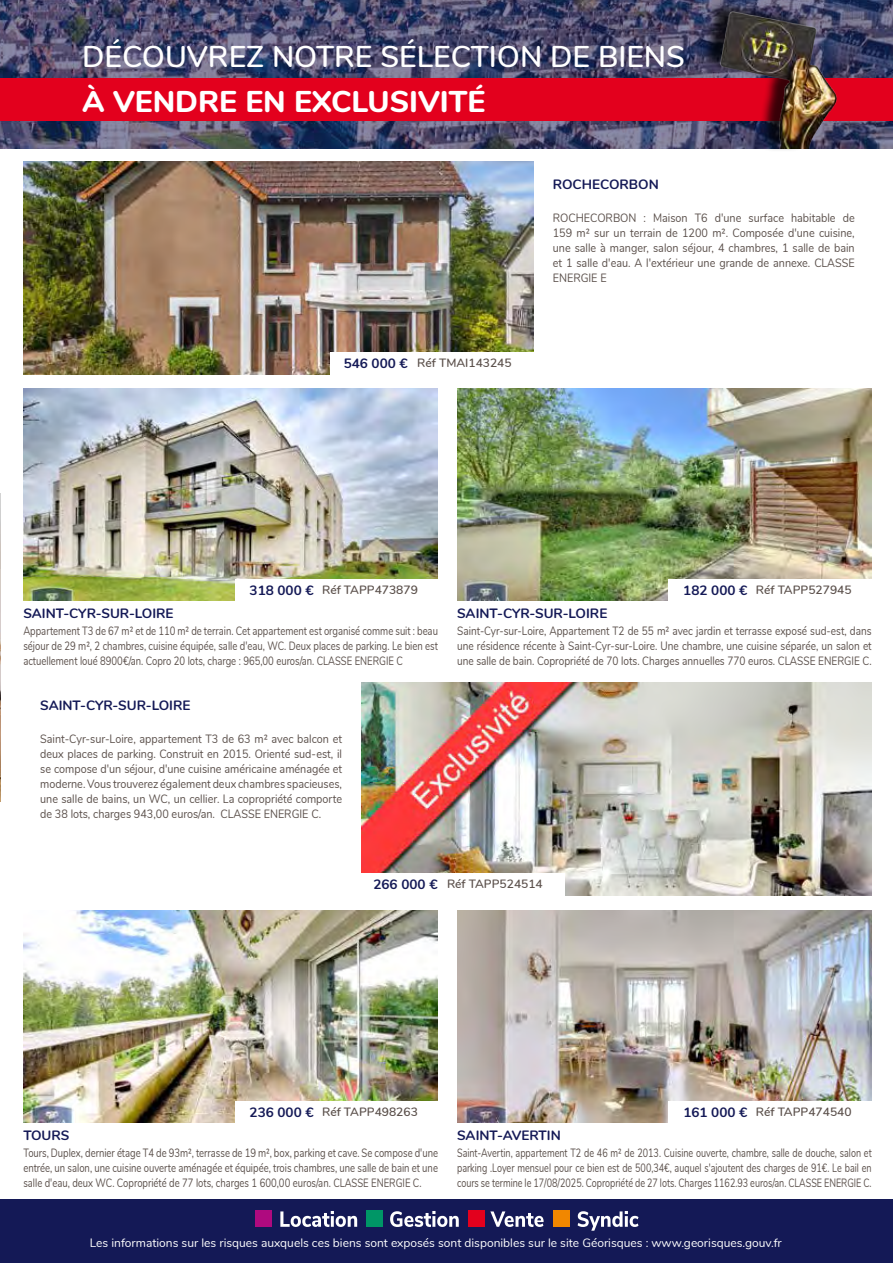
<style>
.page{position:relative;width:893px;height:1263px;background:#fff}
.page>*{position:absolute;margin:0;border:0;box-sizing:border-box;transform-origin:0 0}
.t1{font:600 30px "Nunito";color:#fff}
.t2{font:800 30px "Nunito";color:#fff}
.t3{font:700 13.5px "Nunito";color:#141956}
.t4{font:12px/15px "Nunito";color:#5b504b;text-align:justify;scale:.9 1}
.t5{font:12px/15px "Nunito";color:#5b504b;text-align:justify;scale:.79 1}
.t6{font:12px/15px "Nunito";color:#5b504b;text-align:justify;scale:.75 1}
.t7{font:12px/15px "Nunito";color:#5b504b;text-align:justify;scale:.84 1}
.t8{font:600 12px "Nunito";color:#5b504b}
.t9{font:12px "Nunito";color:#fff}
.s1{font-weight:700;font-size:13.5px;color:#141956}
</style>
<div class="page">
<img style="left:0;top:493px;width:1px;height:308px">
<hr style="left:0;top:801px;width:1px;height:47px;background:#948b87">
<hr style="left:0;top:1152px;width:1px;height:47px;background:#948b87">
<hr style="left:0;top:446px;width:1px;height:47px;background:#948b87">
<svg style="left:0;top:0;width:893px;height:149px;background:#4d4c6d"></svg>
<div style="left:0;top:79px;width:893px;height:42px;background:#e3001d"></div>
<img style="left:688px;top:0;width:198px;height:149px">
<img style="left:361px;top:682px;width:511px;height:213px">
<img style="left:23px;top:388px;width:415px;height:213px">
<div style="left:235px;top:579px;width:204px;height:22px;background:#fff"></div>
<div style="left:360px;top:873px;width:204px;height:23px;background:#fff"></div>
<img style="left:457px;top:388px;width:415px;height:213px">
<div style="left:669px;top:579px;width:204px;height:22px;background:#fff"></div>
<img style="left:23px;top:910px;width:415px;height:213px">
<div style="left:235px;top:1101px;width:204px;height:22px;background:#fff"></div>
<img style="left:457px;top:910px;width:415px;height:213px">
<div style="left:669px;top:1101px;width:204px;height:22px;background:#fff"></div>
<img style="left:23px;top:162px;width:511px;height:212px">
<div style="left:331px;top:352px;width:204px;height:23px;background:#fff"></div>
<div style="left:0;top:1199px;width:893px;height:64px;background:#141956"></div>
<div style="left:255px;top:1210px;width:16px;height:17px;background:#af0a7f"></div>
<div style="left:366px;top:1210px;width:17px;height:17px;background:#009666"></div>
<div style="left:468px;top:1210px;width:17px;height:17px;background:#e3001d"></div>
<div style="left:553px;top:1210px;width:16px;height:17px;background:#f18700"></div>
<svg style="left:280px;top:1211px;width:77px;height:16px"></svg>
<svg style="left:390px;top:1211px;width:69px;height:16px"></svg>
<svg style="left:490px;top:1211px;width:54px;height:16px"></svg>
<svg style="left:577px;top:1211px;width:61px;height:20px"></svg>
<h1 class="t1" style="left:82px;top:35px;width:604px">DÉCOUVREZ NOTRE SÉLECTION DE BIENS</h1>
<h1 class="t2" style="left:82px;top:79px;width:405px">À VENDRE EN EXCLUSIVITÉ</h1>
<p class="t3" style="left:553px;top:174px;width:107px">ROCHECORBON</p>
<p class="t8" style="left:344px;top:354px;width:170px"><span class="s1">546 000 €</span> Réf TMAI143245</p>
<p class="t4" style="left:553px;top:209px;width:337px">ROCHECORBON : Maison T6 d'une surface habitable de 159 m² sur un terrain de 1200 m². Composée d'une cuisine, une salle à manger, salon séjour, 4 chambres, 1 salle de bain et 1 salle d'eau. A l'extérieur une grande de annexe. CLASSE ENERGIE E</p>
<p class="t3" style="left:23px;top:603px;width:152px">SAINT-CYR-SUR-LOIRE</p>
<p class="t8" style="left:250px;top:581px;width:170px"><span class="s1">318 000 €</span> Réf TAPP473879</p>
<p class="t3" style="left:457px;top:603px;width:152px">SAINT-CYR-SUR-LOIRE</p>
<p class="t8" style="left:683px;top:581px;width:170px"><span class="s1">182 000 €</span> Réf TAPP527945</p>
<p class="t5" style="left:23px;top:623px;width:526px">Appartement T3 de 67 m² et de 110 m² de terrain. Cet appartement est organisé comme suit : beau séjour de 29 m², 2 chambres, cuisine équipée, salle d'eau, WC. Deux places de parking. Le bien est actuellement loué 8900€/an. Copro 20 lots, charge : 965,00 euros/an. CLASSE ENERGIE C</p>
<p class="t3" style="left:40px;top:695px;width:152px">SAINT-CYR-SUR-LOIRE</p>
<p class="t4" style="left:40px;top:730px;width:337px">Saint-Cyr-sur-Loire, appartement T3 de 63 m² avec balcon et deux places de parking. Construit en 2015. Orienté sud-est, il se compose d'un séjour, d'une cuisine américaine aménagée et moderne. Vous trouverez également deux chambres spacieuses, une salle de bains, un WC, un cellier. La copropriété comporte de 38 lots, charges 943,00 euros/an. CLASSE ENERGIE C.</p>
<p class="t7" style="left:457px;top:623px;width:495px">Saint-Cyr-sur-Loire, Appartement T2 de 55 m² avec jardin et terrasse exposé sud-est, dans une résidence récente à Saint-Cyr-sur-Loire. Une chambre, une cuisine séparée, un salon et une salle de bain. Copropriété de 70 lots. Charges annuelles 770 euros. CLASSE ENERGIE C.</p>
<p class="t3" style="left:23px;top:1125px;width:48px">TOURS</p>
<p class="t8" style="left:373px;top:875px;width:171px"><span class="s1">266 000 €</span> Réf TAPP524514</p>
<p class="t8" style="left:250px;top:1103px;width:170px"><span class="s1">236 000 €</span> Réf TAPP498263</p>
<p class="t3" style="left:457px;top:1125px;width:105px">SAINT-AVERTIN</p>
<p class="t8" style="left:683px;top:1103px;width:170px"><span class="s1">161 000 €</span> Réf TAPP474540</p>
<p class="t5" style="left:23px;top:1145px;width:526px">Tours, Duplex, dernier étage T4 de 93m², terrasse de 19 m², box, parking et cave. Se compose d'une entrée, un salon, une cuisine ouverte aménagée et équipée, trois chambres, une salle de bain et une salle d'eau, deux WC. Copropriété de 77 lots, charges 1 600,00 euros/an. CLASSE ENERGIE C.</p>
<p class="t6" style="left:457px;top:1145px;width:554px">Saint-Avertin, appartement T2 de 46 m² de 2013. Cuisine ouverte, chambre, salle de douche, salon et parking .Loyer mensuel pour ce bien est de 500,34€, auquel s'ajoutent des charges de 91€. Le bail en cours se termine le 17/08/2025. Copropriété de 27 lots. Charges 1162.93 euros/an. CLASSE ENERGIE C.</p>
<p class="t9" style="left:90px;top:1234px;width:694px">Les informations sur les risques auxquels ces biens sont exposés sont disponibles sur le site Géorisques : www.georisques.gouv.fr</p>
</div>
